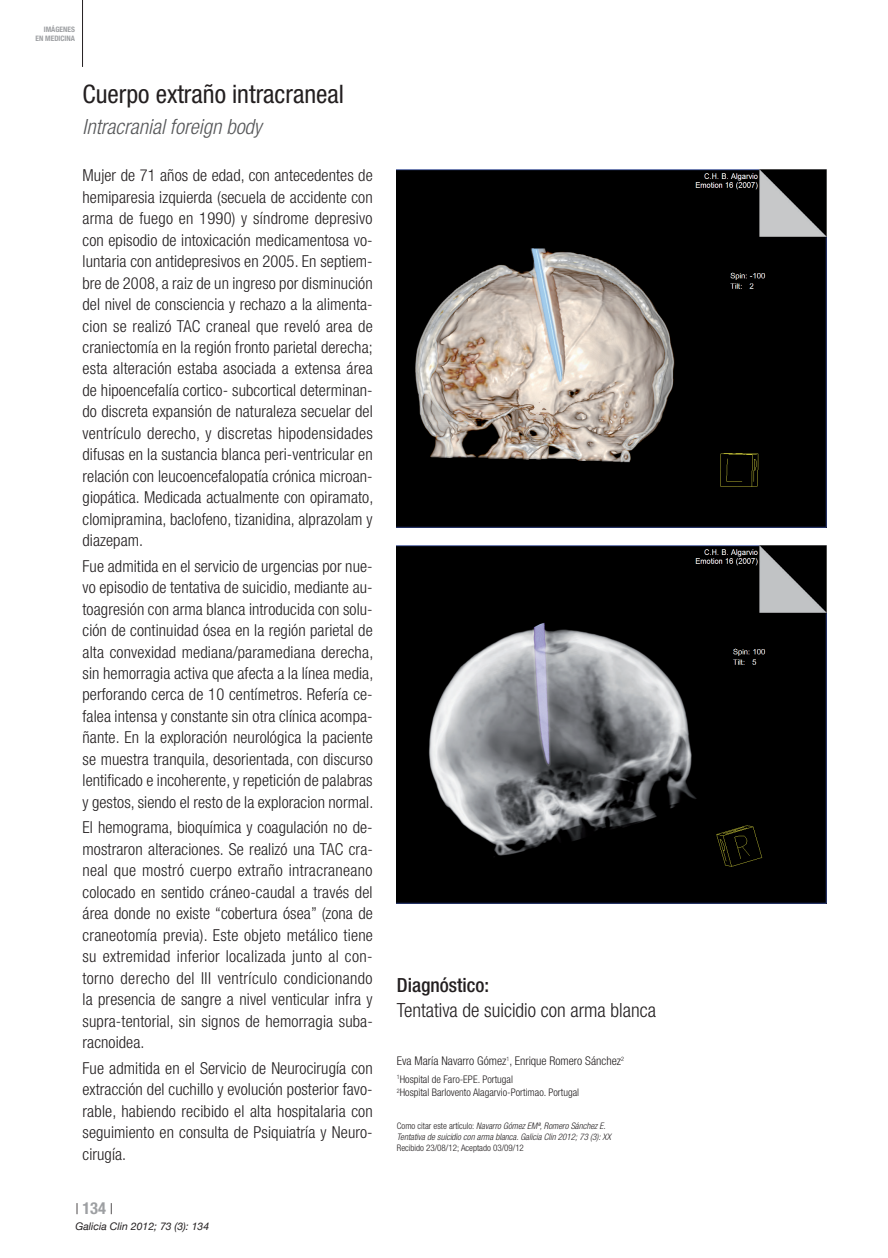
<style>
.page{position:relative;width:888px;height:1258px;background:#fff}
.page>*{position:absolute;margin:0;border:0;box-sizing:border-box;transform-origin:0 0}
.t1{font:condensed 25.5px "Helvetica Neue";color:#231f20}
.t2{font:italic 300 condensed 21px "Helvetica Neue";color:#57585a}
.t3{font:300 condensed 19.5px "Helvetica Neue";color:#231f20}
.t4{font:500 condensed 19.5px "Helvetica Neue";color:#231f20}
.t5{font:300 condensed 16.5px/21.5px "Helvetica Neue";letter-spacing:.005em;color:#231f20;text-align:justify}
.t6{font:700 condensed 16.5px "Helvetica Neue";color:#9d9fa2}
.t7{font:300 condensed 12px "Helvetica Neue";color:#231f20}
.t8{font:300 condensed 10.5px/13.6px "Helvetica Neue";color:#231f20}
.t9{font:italic 10.5px "Helvetica Neue";color:#231f20}
.t10{font:italic 300 condensed 9px/10.8px "Helvetica Neue";color:#231f20}
.t11{font:300 condensed 9px "Helvetica Neue";color:#231f20}
.t12{font:700 condensed 7.5px/9px "Helvetica Neue";color:#9d9fa2;text-align:right}
.s1{font-weight:300;font-size:15px;color:#231f20}
.s2{font-style:normal}
</style>
<div class="page">
<img style="left:397px;top:170px;width:430px;height:357px">
<img style="left:397px;top:545px;width:430px;height:358px">
<hr style="left:82px;top:0;width:1px;height:67px;background:#231f20">
<p class="t12" style="left:35px;top:25px;width:41px">IMÁGENES<br>EN MEDICINA</p>
<h1 class="t1" style="left:83px;top:79px;width:263px">Cuerpo extraño intracraneal</h1>
<p class="t2" style="left:83px;top:115px;width:181px">Intracranial foreign body</p>
<p class="t5" style="left:83px;top:165px;width:292px">Mujer de 71 años de edad, con antecedentes de hemiparesia izquierda (secuela de accidente con arma de fuego en 1990) y síndrome depresivo con episodio de intoxicación medicamentosa vo&shy;luntaria con antidepresivos en 2005. En septiem&shy;bre de 2008, a raiz de un ingreso por disminución del nivel de consciencia y rechazo a la alimenta&shy;cion se realizó TAC craneal que reveló area de craniectomía en la región fronto parietal derecha; esta alteración estaba asociada a extensa área de hipoencefalía cortico- subcortical determinan&shy;do discreta expansión de naturaleza secuelar del ventrículo derecho, y discretas hipodensidades difusas en la sustancia blanca peri-ventricular en relación con leucoencefalopatía crónica microan&shy;giopática. Medicada actualmente con opiramato, clomipramina, baclofeno, tizanidina, alprazolam y diazepam.</p>
<p class="t5" style="left:83px;top:555px;width:292px">Fue admitida en el servicio de urgencias por nue&shy;vo episodio de tentativa de suicidio, mediante au&shy;toagresión con arma blanca introducida con solu&shy;ción de continuidad ósea en la región parietal de alta convexidad mediana/paramediana derecha, sin hemorragia activa que afecta a la línea media, perforando cerca de 10 centímetros. Refería ce&shy;falea intensa y constante sin otra clínica acompa&shy;ñante. En la exploración neurológica la paciente se muestra tranquila, desorientada, con discurso lentificado e incoherente, y repetición de palabras y gestos, siendo el resto de la exploracion normal.</p>
<p class="t5" style="left:83px;top:817px;width:292px">El hemograma, bioquímica y coagulación no de&shy;mostraron alteraciones. Se realizó una TAC cra&shy;neal que mostró cuerpo extraño intracraneano colocado en sentido cráneo-caudal a través del área donde no existe “cobertura ósea” (zona de craneotomía previa). Este objeto metálico tiene su extremidad inferior localizada junto al con&shy;torno derecho del III ventrículo condicionando la presencia de sangre a nivel venticular infra y supra-tentorial, sin signos de hemorragia suba&shy;racnoidea.</p>
<p class="t5" style="left:83px;top:1057px;width:292px">Fue admitida en el Servicio de Neurocirugía con extracción del cuchillo y evolución posterior favo&shy;rable, habiendo recibido el alta hospitalaria con seguimiento en consulta de Psiquiatría y Neuro&shy;cirugía.</p>
<p class="t6" style="left:75px;top:1198px;width:39px"><span class="s1">|</span> 134 <span class="s1">|</span></p>
<p class="t9" style="left:75px;top:1218px;width:135px">Galicia Clin 2012; 73 (3): 134</p>
<p class="t4" style="left:397px;top:973px;width:94px">Diagnóstico:</p>
<p class="t3" style="left:397px;top:999px;width:261px">Tentativa de suicidio con arma blanca</p>
<p class="t7" style="left:397px;top:1053px;width:229px">Eva María Navarro Gómez<sup>1</sup>, Enrique Romero Sánchez<sup>2</sup></p>
<p class="t8" style="left:397px;top:1072px;width:184px"><sup>1</sup>Hospital de Faro-EPE. Portugal<br><sup>2</sup>Hospital Barlovento Alagarvio-Portimao. Portugal</p>
<p class="t10" style="left:397px;top:1120px;width:216px"><span class="s2">Como citar este artículo:</span> Navarro Gómez EMª, Romero Sánchez E.<br>Tentativa de suicidio con arma blanca. Galicia Clin 2012; 73 (3): XX</p>
<p class="t11" style="left:397px;top:1142px;width:129px">Recibido 23/08/12; Aceptado 03/09/12</p>
</div>
